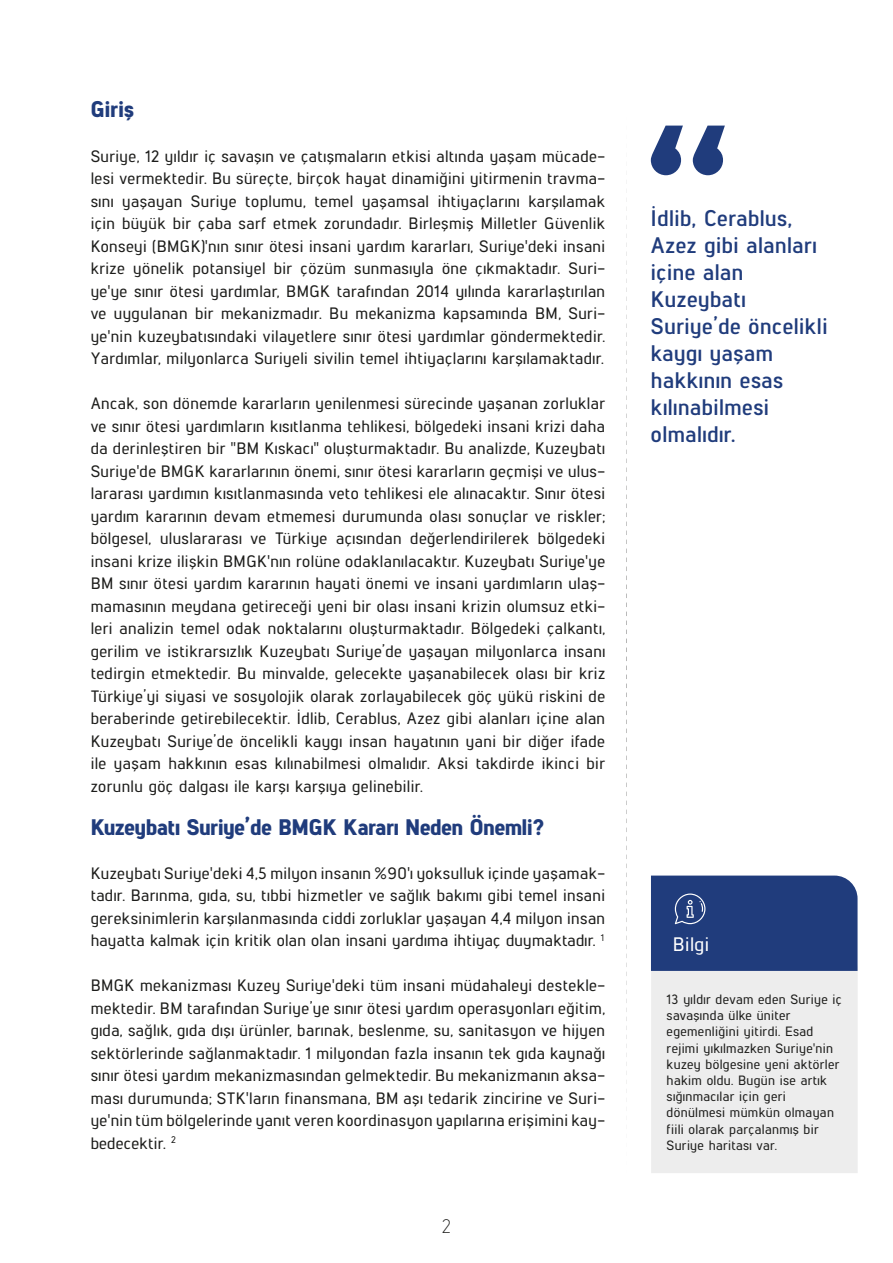
<style>
.page{position:relative;width:893px;height:1263px;background:#fff}
.page>*{position:absolute;margin:0;border:0;box-sizing:border-box;transform-origin:0 0}
.t1{font:700 22.5px/27px "Lintel";letter-spacing:.025em;color:#203c7c}
.t2{font:800 22.5px "Lintel";color:#203c7c}
.t3{font:500 19.5px "Lintel";letter-spacing:.025em;color:#fff}
.t4{font:300 19.5px "Lintel";color:#1d1d1b}
.t5{font:500 16.5px/22.5px "Lintel";letter-spacing:.025em;color:#1d1d1b;text-align:justify}
.t6{font:500 13.5px/16.2px "Lintel";letter-spacing:.025em;color:#1d1d1b}
</style>
<div class="page">
<svg style="left:651px;top:126px;width:74px;height:49px"></svg>
<div style="left:651px;top:943px;width:207px;height:230px;background:#ededed"></div>
<div style="left:651px;top:875px;width:206px;height:96px;background:#203c7c"></div>
<h1 class="t2" style="left:91px;top:93px;width:45px">Giriş</h1>
<p class="t5" style="left:91px;top:144px;width:516px">Suriye, 12 yıldır iç savaşın ve çatışmaların etkisi altında yaşam mücade&shy;lesi vermektedir. Bu süreçte, birçok hayat dinamiğini yitirmenin travma&shy;sını yaşayan Suriye toplumu, temel yaşamsal ihtiyaçlarını karşılamak için büyük bir çaba sarf etmek zorundadır. Birleşmiş Milletler Güvenlik Konseyi (BMGK)'nın sınır ötesi insani yardım kararları, Suriye'deki insani krize yönelik potansiyel bir çözüm sunmasıyla öne çıkmaktadır. Suri&shy;ye'ye sınır ötesi yardımlar, BMGK tarafından 2014 yılında kararlaştırılan ve uygulanan bir mekanizmadır. Bu mekanizma kapsamında BM, Suri&shy;ye'nin kuzeybatısındaki vilayetlere sınır ötesi yardımlar göndermektedir.<br>Yardımlar, milyonlarca Suriyeli sivilin temel ihtiyaçlarını karşılamaktadır.</p>
<p class="t5" style="left:91px;top:391px;width:516px">Ancak, son dönemde kararların yenilenmesi sürecinde yaşanan zorluklar ve sınır ötesi yardımların kısıtlanma tehlikesi, bölgedeki insani krizi daha da derinleştiren bir "BM Kıskacı" oluşturmaktadır. Bu analizde, Kuzeybatı Suriye'de BMGK kararlarının önemi, sınır ötesi kararların geçmişi ve ulus&shy;lararası yardımın kısıtlanmasında veto tehlikesi ele alınacaktır. Sınır ötesi yardım kararının devam etmemesi durumunda olası sonuçlar ve riskler; bölgesel, uluslararası ve Türkiye açısından değerlendirilerek bölgedeki insani krize ilişkin BMGK'nın rolüne odaklanılacaktır. Kuzeybatı Suriye'ye BM sınır ötesi yardım kararının hayati önemi ve insani yardımların ulaş&shy;mamasının meydana getireceği yeni bir olası insani krizin olumsuz etki&shy;leri analizin temel odak noktalarını oluşturmaktadır. Bölgedeki çalkantı, gerilim ve istikrarsızlık Kuzeybatı Suriye’de yaşayan milyonlarca insanı tedirgin etmektedir. Bu minvalde, gelecekte yaşanabilecek olası bir kriz Türkiye’yi siyasi ve sosyolojik olarak zorlayabilecek göç yükü riskini de beraberinde getirebilecektir. İdlib, Cerablus, Azez gibi alanları içine alan Kuzeybatı Suriye’de öncelikli kaygı insan hayatının yani bir diğer ifade ile yaşam hakkının esas kılınabilmesi olmalıdır. Aksi takdirde ikinci bir zorunlu göç dalgası ile karşı karşıya gelinebilir.</p>
<h1 class="t2" style="left:91px;top:811px;width:455px">Kuzeybatı Suriye’de BMGK Kararı Neden Önemli?</h1>
<p class="t5" style="left:91px;top:861px;width:516px">Kuzeybatı Suriye'deki 4,5 milyon insanın %90'ı yoksulluk içinde yaşamak&shy;tadır. Barınma, gıda, su, tıbbi hizmetler ve sağlık bakımı gibi temel insani gereksinimlerin karşılanmasında ciddi zorluklar yaşayan 4,4 milyon insan hayatta kalmak için kritik olan olan insani yardıma ihtiyaç duymaktadır. <sup>1</sup></p>
<p class="t5" style="left:91px;top:973px;width:516px">BMGK mekanizması Kuzey Suriye'deki tüm insani müdahaleyi destekle&shy;mektedir. BM tarafından Suriye’ye sınır ötesi yardım operasyonları eğitim, gıda, sağlık, gıda dışı ürünler, barınak, beslenme, su, sanitasyon ve hijyen sektörlerinde sağlanmaktadır. 1 milyondan fazla insanın tek gıda kaynağı sınır ötesi yardım mekanizmasından gelmektedir. Bu mekanizmanın aksa&shy;ması durumunda; STK'ların finansmana, BM aşı tedarik zincirine ve Suri&shy;ye'nin tüm bölgelerinde yanıt veren koordinasyon yapılarına erişimini kay&shy;bedecektir. <sup>2</sup></p>
<p class="t4" style="left:442px;top:1213px;width:11px">2</p>
<h1 class="t1" style="left:651px;top:203px;width:178px">İdlib, Cerablus,<br>Azez gibi alanları içine alan<br>Kuzeybatı<br>Suriye’de öncelikli kaygı yaşam hakkının esas kılınabilmesi olmalıdır.</h1>
<p class="t3" style="left:673px;top:930px;width:38px">Bilgi</p>
<p class="t6" style="left:667px;top:990px;width:177px">13 yıldır devam eden Suriye iç savaşında ülke üniter egemenliğini yitirdi. Esad rejimi yıkılmazken Suriye'nin kuzey bölgesine yeni aktörler hakim oldu. Bugün ise artık sığınmacılar için geri dönülmesi mümkün olmayan fiili olarak parçalanmış bir<br>Suriye haritası var.</p>
</div>
